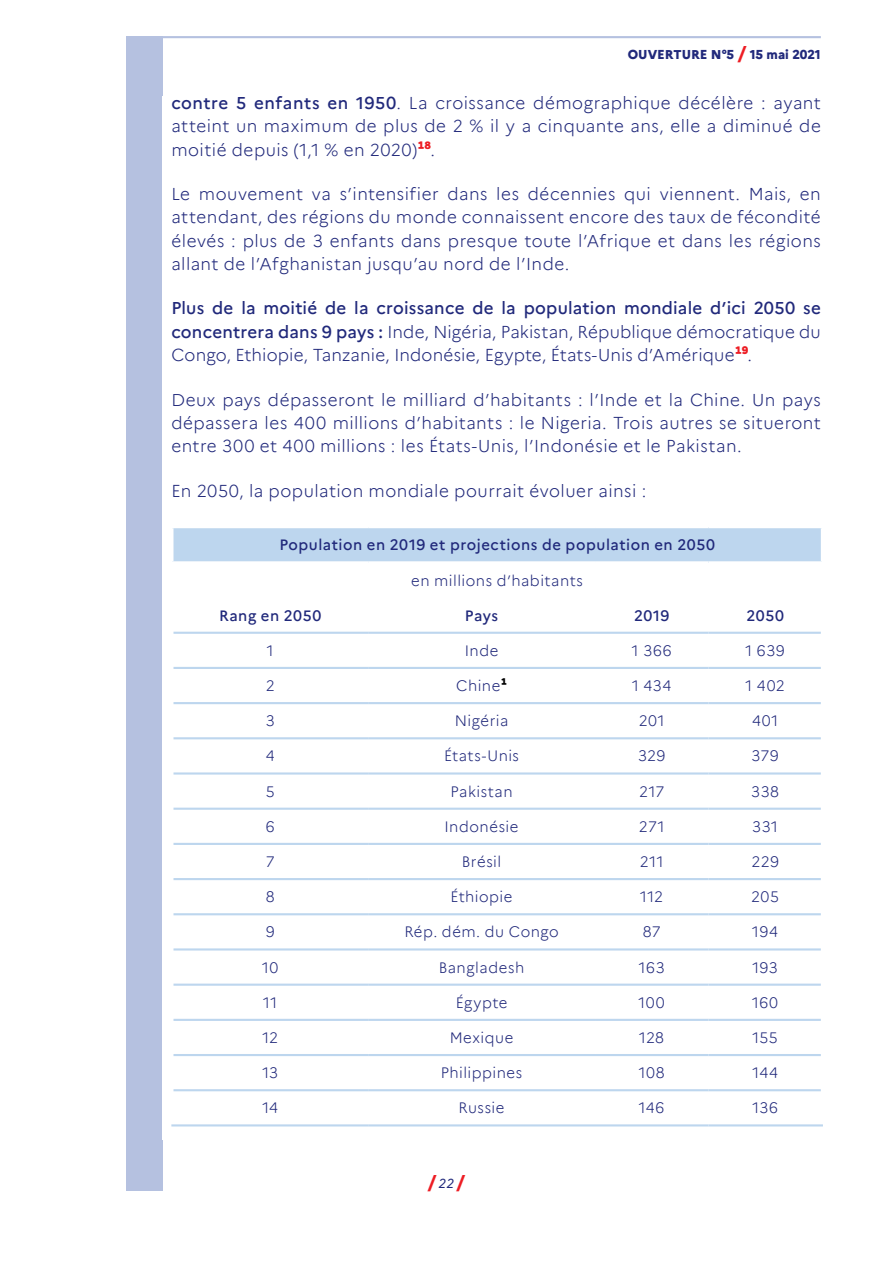
<style>
.page{position:relative;width:893px;height:1263px;background:#fff}
.page>*{position:absolute;margin:0;border:0;box-sizing:border-box;transform-origin:0 0}
.CDT{font:300 16.95px/23.4px "Marianne";letter-spacing:.025em;color:#21297b;text-align:justify}
.t1{font:italic 800 16.95px "Marianne";color:#ed1d24}
.Tab{font:300 14.85px "Marianne";letter-spacing:.03em;color:#21297b}
.Tab-2{font:500 14.85px "Marianne";letter-spacing:.035em;color:#21297b}
.t2{font:800 12.75px "Marianne";color:#21297b}
.s1{font-style:italic;font-size:16.95px;color:#ed1d24}
.s2{font-weight:500}
.s3{font-weight:800;color:#ed1d24}
.s4{font-weight:800;color:#000}
.s5{font-weight:400;font-size:12.75px;color:#21297b}
</style>
<div class="page">
<hr style="left:162px;top:36px;width:659px;height:2px;background:#b5c1e0">
<div style="left:126px;top:36px;width:36px;height:1155px;background:#b5c1e0"></div>
<div style="left:172px;top:527px;width:650px;height:35px;background:#bdd6ee"></div>
<hr style="left:171px;top:526px;width:197px;height:2px;background:#fff">
<hr style="left:171px;top:528px;width:2px;height:33px;background:#fff">
<hr style="left:368px;top:526px;width:227px;height:2px;background:#fff">
<hr style="left:595px;top:526px;width:113px;height:2px;background:#fff">
<hr style="left:708px;top:526px;width:115px;height:2px;background:#fff">
<hr style="left:821px;top:528px;width:2px;height:33px;background:#fff">
<hr style="left:171px;top:561px;width:197px;height:2px;background:#fff">
<hr style="left:368px;top:561px;width:227px;height:2px;background:#fff">
<hr style="left:595px;top:561px;width:113px;height:2px;background:#fff">
<hr style="left:708px;top:561px;width:115px;height:2px;background:#fff">
<hr style="left:173px;top:632px;width:195px;height:2px;background:#bdd6ee">
<hr style="left:368px;top:632px;width:227px;height:2px;background:#bdd6ee">
<hr style="left:595px;top:632px;width:113px;height:2px;background:#bdd6ee">
<hr style="left:708px;top:632px;width:113px;height:2px;background:#bdd6ee">
<hr style="left:173px;top:667px;width:195px;height:2px;background:#bdd6ee">
<hr style="left:368px;top:667px;width:227px;height:2px;background:#bdd6ee">
<hr style="left:595px;top:667px;width:113px;height:2px;background:#bdd6ee">
<hr style="left:708px;top:667px;width:113px;height:2px;background:#bdd6ee">
<hr style="left:173px;top:702px;width:195px;height:2px;background:#bdd6ee">
<hr style="left:368px;top:702px;width:227px;height:2px;background:#bdd6ee">
<hr style="left:595px;top:702px;width:113px;height:2px;background:#bdd6ee">
<hr style="left:708px;top:702px;width:113px;height:2px;background:#bdd6ee">
<hr style="left:173px;top:737px;width:195px;height:2px;background:#bdd6ee">
<hr style="left:368px;top:737px;width:227px;height:2px;background:#bdd6ee">
<hr style="left:595px;top:737px;width:113px;height:2px;background:#bdd6ee">
<hr style="left:708px;top:737px;width:113px;height:2px;background:#bdd6ee">
<hr style="left:173px;top:772px;width:195px;height:2px;background:#bdd6ee">
<hr style="left:368px;top:772px;width:227px;height:2px;background:#bdd6ee">
<hr style="left:595px;top:772px;width:113px;height:2px;background:#bdd6ee">
<hr style="left:708px;top:772px;width:113px;height:2px;background:#bdd6ee">
<hr style="left:173px;top:808px;width:195px;height:2px;background:#bdd6ee">
<hr style="left:368px;top:808px;width:227px;height:2px;background:#bdd6ee">
<hr style="left:595px;top:808px;width:113px;height:2px;background:#bdd6ee">
<hr style="left:708px;top:808px;width:113px;height:2px;background:#bdd6ee">
<hr style="left:173px;top:843px;width:195px;height:2px;background:#bdd6ee">
<hr style="left:368px;top:843px;width:227px;height:2px;background:#bdd6ee">
<hr style="left:595px;top:843px;width:113px;height:2px;background:#bdd6ee">
<hr style="left:708px;top:843px;width:113px;height:2px;background:#bdd6ee">
<hr style="left:173px;top:878px;width:195px;height:2px;background:#bdd6ee">
<hr style="left:368px;top:878px;width:227px;height:2px;background:#bdd6ee">
<hr style="left:595px;top:878px;width:113px;height:2px;background:#bdd6ee">
<hr style="left:708px;top:878px;width:113px;height:2px;background:#bdd6ee">
<hr style="left:173px;top:913px;width:195px;height:2px;background:#bdd6ee">
<hr style="left:368px;top:913px;width:227px;height:2px;background:#bdd6ee">
<hr style="left:595px;top:913px;width:113px;height:2px;background:#bdd6ee">
<hr style="left:708px;top:913px;width:113px;height:2px;background:#bdd6ee">
<hr style="left:173px;top:948px;width:195px;height:2px;background:#bdd6ee">
<hr style="left:368px;top:948px;width:227px;height:2px;background:#bdd6ee">
<hr style="left:595px;top:948px;width:113px;height:2px;background:#bdd6ee">
<hr style="left:708px;top:948px;width:113px;height:2px;background:#bdd6ee">
<hr style="left:173px;top:983px;width:195px;height:3px;background:#bdd6ee">
<hr style="left:368px;top:983px;width:227px;height:3px;background:#bdd6ee">
<hr style="left:595px;top:983px;width:113px;height:3px;background:#bdd6ee">
<hr style="left:708px;top:983px;width:113px;height:3px;background:#bdd6ee">
<hr style="left:173px;top:1019px;width:195px;height:2px;background:#bdd6ee">
<hr style="left:368px;top:1019px;width:227px;height:2px;background:#bdd6ee">
<hr style="left:595px;top:1019px;width:113px;height:2px;background:#bdd6ee">
<hr style="left:708px;top:1019px;width:113px;height:2px;background:#bdd6ee">
<hr style="left:173px;top:1054px;width:195px;height:2px;background:#bdd6ee">
<hr style="left:368px;top:1054px;width:227px;height:2px;background:#bdd6ee">
<hr style="left:595px;top:1054px;width:113px;height:2px;background:#bdd6ee">
<hr style="left:708px;top:1054px;width:113px;height:2px;background:#bdd6ee">
<hr style="left:173px;top:1089px;width:195px;height:2px;background:#bdd6ee">
<hr style="left:368px;top:1089px;width:227px;height:2px;background:#bdd6ee">
<hr style="left:595px;top:1089px;width:113px;height:2px;background:#bdd6ee">
<hr style="left:708px;top:1089px;width:113px;height:2px;background:#bdd6ee">
<hr style="left:171px;top:1124px;width:197px;height:2px;background:#bdd6ee">
<hr style="left:368px;top:1124px;width:227px;height:2px;background:#bdd6ee">
<hr style="left:595px;top:1124px;width:113px;height:2px;background:#bdd6ee">
<hr style="left:708px;top:1124px;width:115px;height:2px;background:#bdd6ee">
<p class="t2" style="left:628px;top:45px;width:195px">OUVERTURE N°5 <span class="s1">/</span> 15 mai 2021</p>
<p class="CDT" style="left:171px;top:90px;width:651px"><span class="s2">contre 5 enfants en 1950</span>. La croissance démographique décélère : ayant atteint un maximum de plus de 2 % il y a cinquante ans, elle a diminué de moitié depuis (1,1 % en 2020)<span class="s3">18</span>.</p>
<p class="CDT" style="left:171px;top:181px;width:651px">Le mouvement va s’intensifier dans les décennies qui viennent. Mais, en attendant, des régions du monde connaissent encore des taux de fécondité élevés : plus de 3 enfants dans presque toute l’Afrique et dans les régions allant de l’Afghanistan jusqu’au nord de l’Inde.</p>
<p class="CDT" style="left:171px;top:295px;width:651px"><span class="s2">Plus de la moitié de la croissance de la population mondiale d’ici 2050 se concentrera dans 9 pays :</span> Inde, Nigéria, Pakistan, République démocratique du Congo, Ethiopie, Tanzanie, Indonésie, Egypte, États-Unis d’Amérique<span class="s3">19</span>.</p>
<p class="CDT" style="left:171px;top:386px;width:651px">Deux pays dépasseront le milliard d’habitants : l’Inde et la Chine. Un pays dépassera les 400 millions d’habitants : le Nigeria. Trois autres se situeront entre 300 et 400 millions : les États-Unis, l’Indonésie et le Pakistan.</p>
<p class="CDT" style="left:171px;top:477px;width:476px">En 2050, la population mondiale pourrait évoluer ainsi :</p>
<p class="Tab-2" style="left:279px;top:534px;width:437px">Population en 2019 et projections de population en 2050</p>
<p class="Tab" style="left:411px;top:569px;width:173px">en millions d’habitants</p>
<p class="Tab-2" style="left:219px;top:604px;width:104px">Rang en 2050</p>
<p class="Tab-2" style="left:465px;top:604px;width:35px">Pays</p>
<p class="Tab-2" style="left:634px;top:604px;width:37px">2019</p>
<p class="Tab-2" style="left:746px;top:604px;width:39px">2050</p>
<p class="Tab" style="left:267px;top:639px;width:8px">1</p>
<p class="Tab" style="left:465px;top:639px;width:35px">Inde</p>
<p class="Tab" style="left:632px;top:639px;width:41px">1 366</p>
<p class="Tab" style="left:745px;top:639px;width:41px">1 639</p>
<p class="Tab" style="left:266px;top:674px;width:10px">2</p>
<p class="Tab" style="left:456px;top:674px;width:52px">Chine<span class="s4">1</span></p>
<p class="Tab" style="left:632px;top:674px;width:41px">1 434</p>
<p class="Tab" style="left:745px;top:674px;width:41px">1 402</p>
<p class="Tab" style="left:266px;top:709px;width:10px">3</p>
<p class="Tab" style="left:455px;top:709px;width:55px">Nigéria</p>
<p class="Tab" style="left:639px;top:709px;width:27px">201</p>
<p class="Tab" style="left:752px;top:709px;width:28px">401</p>
<p class="Tab" style="left:266px;top:745px;width:10px">4</p>
<p class="Tab" style="left:444px;top:745px;width:76px">États-Unis</p>
<p class="Tab" style="left:638px;top:745px;width:29px">329</p>
<p class="Tab" style="left:751px;top:745px;width:29px">379</p>
<p class="Tab" style="left:266px;top:780px;width:10px">5</p>
<p class="Tab" style="left:450px;top:780px;width:64px">Pakistan</p>
<p class="Tab" style="left:639px;top:780px;width:27px">217</p>
<p class="Tab" style="left:751px;top:780px;width:29px">338</p>
<p class="Tab" style="left:266px;top:815px;width:10px">6</p>
<p class="Tab" style="left:444px;top:815px;width:76px">Indonésie</p>
<p class="Tab" style="left:639px;top:815px;width:27px">271</p>
<p class="Tab" style="left:752px;top:815px;width:27px">331</p>
<p class="Tab" style="left:266px;top:850px;width:10px">7</p>
<p class="Tab" style="left:462px;top:850px;width:41px">Brésil</p>
<p class="Tab" style="left:640px;top:850px;width:25px">211</p>
<p class="Tab" style="left:751px;top:850px;width:29px">229</p>
<p class="Tab" style="left:266px;top:885px;width:10px">8</p>
<p class="Tab" style="left:450px;top:885px;width:64px">Éthiopie</p>
<p class="Tab" style="left:640px;top:885px;width:24px">112</p>
<p class="Tab" style="left:751px;top:885px;width:29px">205</p>
<p class="Tab" style="left:266px;top:921px;width:10px">9</p>
<p class="Tab" style="left:404px;top:921px;width:156px">Rép. dém. du Congo</p>
<p class="Tab" style="left:643px;top:921px;width:19px">87</p>
<p class="Tab" style="left:752px;top:921px;width:27px">194</p>
<p class="Tab" style="left:262px;top:956px;width:18px">10</p>
<p class="Tab" style="left:439px;top:956px;width:87px">Bangladesh</p>
<p class="Tab" style="left:639px;top:956px;width:27px">163</p>
<p class="Tab" style="left:752px;top:956px;width:27px">193</p>
<p class="Tab" style="left:263px;top:991px;width:16px">11</p>
<p class="Tab" style="left:456px;top:991px;width:53px">Égypte</p>
<p class="Tab" style="left:639px;top:991px;width:28px">100</p>
<p class="Tab" style="left:752px;top:991px;width:27px">160</p>
<p class="Tab" style="left:262px;top:1026px;width:17px">12</p>
<p class="Tab" style="left:450px;top:1026px;width:65px">Mexique</p>
<p class="Tab" style="left:639px;top:1026px;width:26px">128</p>
<p class="Tab" style="left:752px;top:1026px;width:27px">155</p>
<p class="Tab" style="left:262px;top:1061px;width:17px">13</p>
<p class="Tab" style="left:441px;top:1061px;width:83px">Philippines</p>
<p class="Tab" style="left:639px;top:1061px;width:27px">108</p>
<p class="Tab" style="left:752px;top:1061px;width:27px">144</p>
<p class="Tab" style="left:262px;top:1097px;width:17px">14</p>
<p class="Tab" style="left:459px;top:1097px;width:47px">Russie</p>
<p class="Tab" style="left:639px;top:1097px;width:27px">146</p>
<p class="Tab" style="left:752px;top:1097px;width:27px">136</p>
<p class="t1" style="left:429px;top:1168px;width:37px">/<span class="s5">22</span>/</p>
</div>
